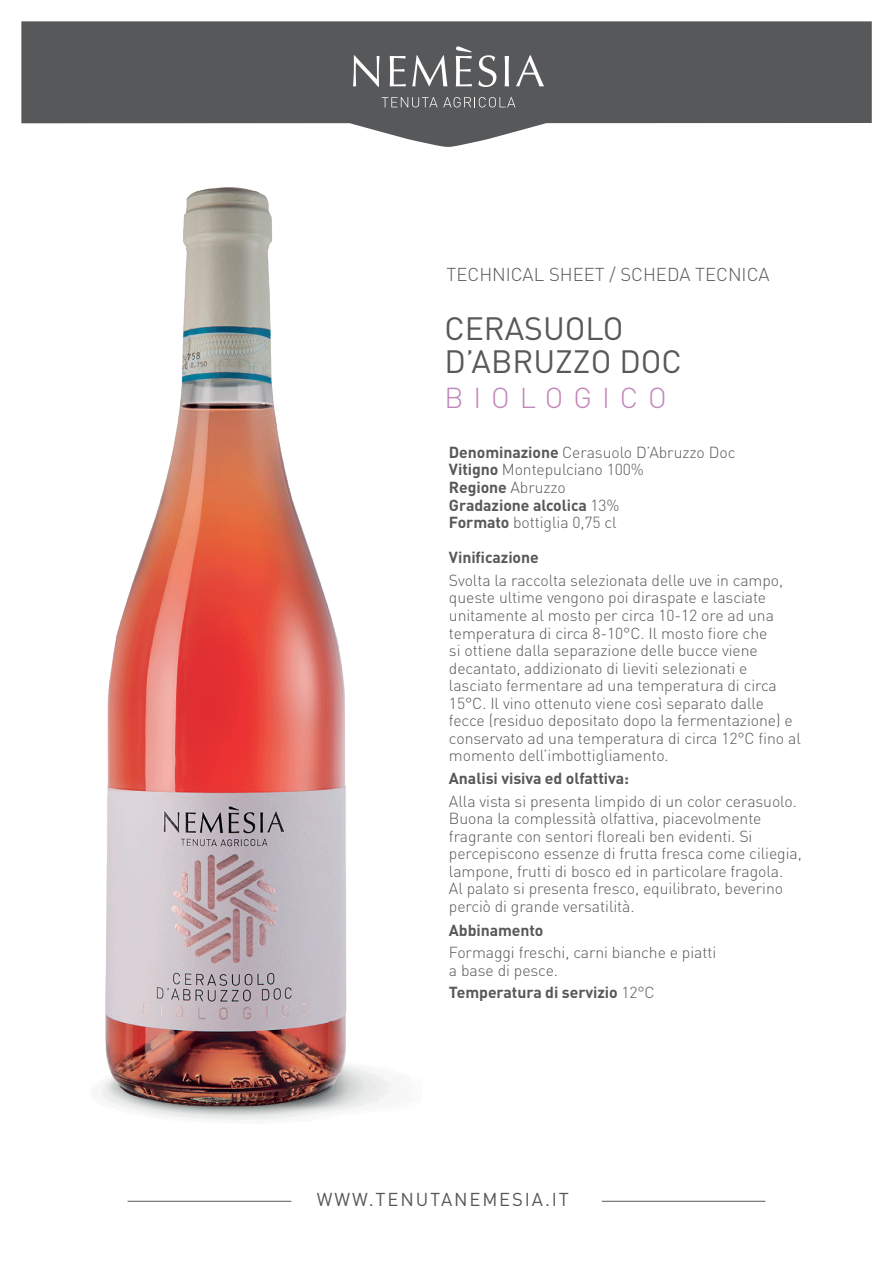
<style>
.page{position:relative;width:893px;height:1263px;background:#fff}
.page>*{position:absolute;margin:0;border:0;box-sizing:border-box;transform-origin:0 0}
.t1{font:31.95px/33.3px "DIN";color:#57585a}
.t2{font:300 28.5px "DIN";letter-spacing:.35em;color:#c186ba}
.t3{font:300 18.45px "DIN";color:#57585a}
.t4{font:18.45px "DIN";letter-spacing:.1em;color:#57585a}
.t5{font:300 15.75px/17.5px "DIN";letter-spacing:-.005em;color:#57585a}
.t6{font:700 15.75px "DIN";letter-spacing:-.005em;color:#57585a}
.s1{font-weight:700}
.s2{font-weight:300}
</style>
<div class="page">
<img style="left:92px;top:187px;width:320px;height:936px">
<svg style="left:21px;top:21px;width:851px;height:126px;fill:#57585a"></svg>
<svg style="left:382px;top:97px;width:133px;height:10px"></svg>
<svg style="left:353px;top:55px;width:26px;height:32px"></svg>
<svg style="left:390px;top:56px;width:16px;height:30px"></svg>
<svg style="left:412px;top:55px;width:35px;height:31px"></svg>
<svg style="left:478px;top:55px;width:18px;height:32px"></svg>
<svg style="left:505px;top:56px;width:4px;height:30px"></svg>
<svg style="left:516px;top:55px;width:28px;height:31px"></svg>
<svg style="left:456px;top:46px;width:16px;height:40px"></svg>
<hr style="left:128px;top:1201px;width:163px;height:1px;background:#57585a">
<hr style="left:602px;top:1201px;width:163px;height:1px;background:#57585a">
<p class="t3" style="left:446px;top:263px;width:324px">TECHNICAL SHEET / SCHEDA TECNICA</p>
<h1 class="t1" style="left:444px;top:311px;width:239px">CERASUOLO<br>D’ABRUZZO DOC</h1>
<h2 class="t2" style="left:444px;top:380px;width:224px">BIOLOGICO</h2>
<p class="t5" style="left:449px;top:443px;width:288px"><span class="s1">Denominazione</span> Cerasuolo D’Abruzzo Doc<br><span class="s1">Vitigno</span> Montepulciano 100%<br><span class="s1">Regione</span> Abruzzo<br><span class="s1">Gradazione alcolica</span> 13%<br><span class="s1">Formato</span> bottiglia 0,75 cl</p>
<p class="t6" style="left:449px;top:547px;width:91px">Vinificazione</p>
<p class="t5" style="left:449px;top:571px;width:353px">Svolta la raccolta selezionata delle uve in campo, queste ultime vengono poi diraspate e lasciate unitamente al mosto per circa 10-12 ore ad una temperatura di circa 8-10°C. Il mosto fiore che<br>si ottiene dalla separazione delle bucce viene decantato, addizionato di lieviti selezionati e lasciato fermentare ad una temperatura di circa 15°C. Il vino ottenuto viene così separato dalle fecce (residuo depositato dopo la fermentazione) e conservato ad una temperatura di circa 12°C fino al momento dell’imbottigliamento.</p>
<p class="t6" style="left:449px;top:768px;width:182px">Analisi visiva ed olfattiva:</p>
<p class="t5" style="left:449px;top:792px;width:354px">Alla vista si presenta limpido di un color cerasuolo.<br>Buona la complessità olfattiva, piacevolmente fragrante con sentori floreali ben evidenti. Si percepiscono essenze di frutta fresca come ciliegia, lampone, frutti di bosco ed in particolare fragola.<br>Al palato si presenta fresco, equilibrato, beverino perciò di grande versatilità.</p>
<p class="t6" style="left:449px;top:920px;width:96px">Abbinamento</p>
<p class="t5" style="left:449px;top:944px;width:269px">Formaggi freschi, carni bianche e piatti a base di pesce.</p>
<p class="t6" style="left:449px;top:982px;width:207px">Temperatura di servizio <span class="s2">12°C</span></p>
<p class="t4" style="left:317px;top:1188px;width:254px">WWW.TENUTANEMESIA.IT</p>
</div>
